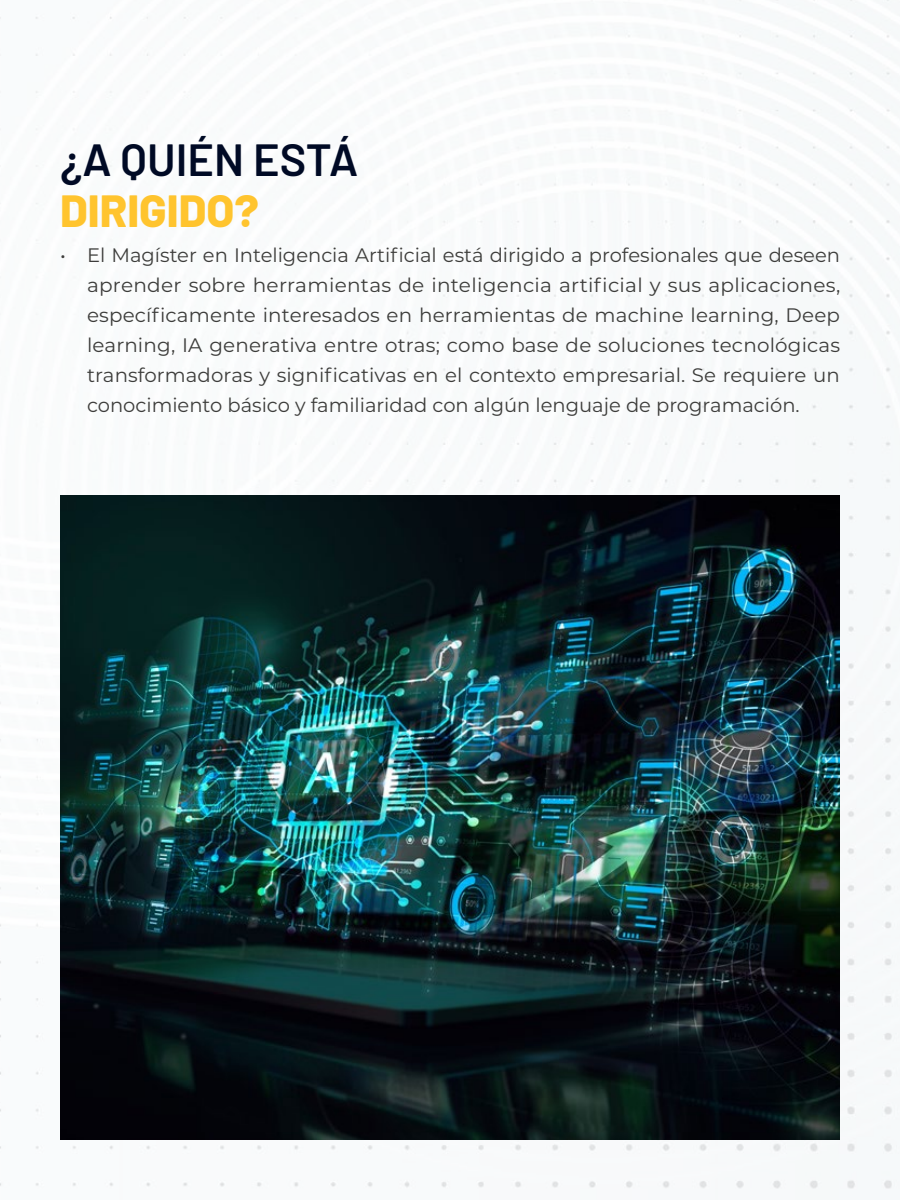
<style>
.page{position:relative;width:900px;height:1200px;background:#fff}
.page>*{position:absolute;margin:0;border:0;box-sizing:border-box;transform-origin:0 0}
.t1{font:600 45px "Barlow";color:#000a25}
.t2{font:800 45px "Barlow";color:#ffc42e}
.t3{font:19.5px/30px "Montserrat";color:#3d3d3b;text-align:justify}
</style>
<div class="page">
<img style="left:0;top:0;width:900px;height:1189px">
<img style="left:60px;top:495px;width:780px;height:645px">
<h1 class="t1" style="left:60px;top:127px;width:300px">¿A QUIÉN ESTÁ</h1>
<h1 class="t2" style="left:60px;top:177px;width:200px">DIRIGIDO?</h1>
<p class="t3" style="left:87px;top:239px;width:755px;text-indent:-27px">• El Magíster en Inteligencia Artificial está dirigido a profesionales que deseen aprender sobre herramientas de inteligencia artificial y sus aplicaciones, específicamente interesados en herramientas de machine learning, Deep learning, IA generativa entre otras; como base de soluciones tecnológicas transformadoras y significativas en el contexto empresarial. Se requiere un conocimiento básico y familiaridad con algún lenguaje de programación.</p>
</div>
